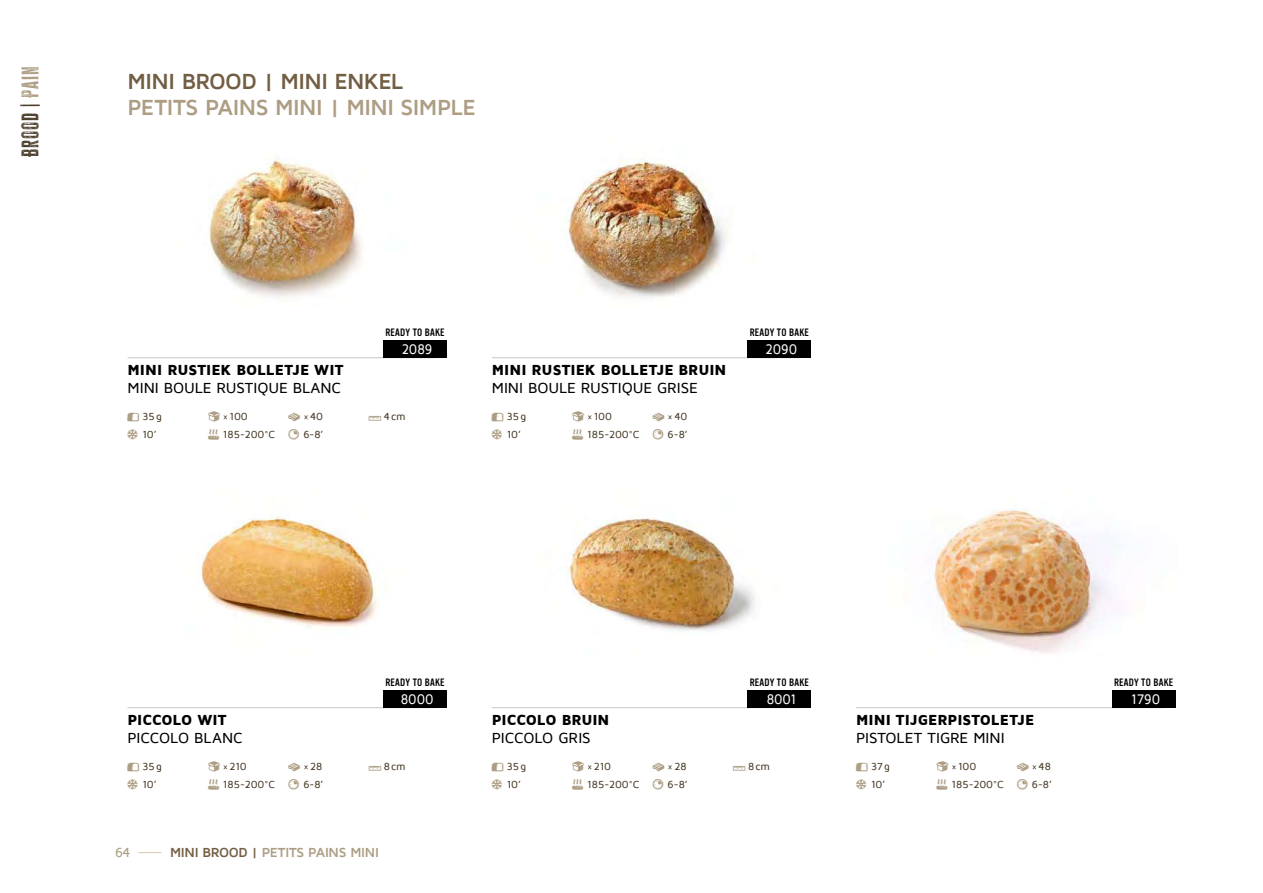
<style>
.page{position:relative;width:1263px;height:893px;background:#fff}
.page>*{position:absolute;margin:0;border:0;box-sizing:border-box;transform-origin:0 0}
.t1{font:700 22.5px "Maven Pro";letter-spacing:-.025em;color:#ac9d83}
.t2{font:700 22.5px "Maven Pro";letter-spacing:-.03em;color:#725e43}
.t3{font:19.5px "Cheddar Gothic Rough";letter-spacing:.05em;color:#493c29}
.t4{font:900 15px "Maven Pro";letter-spacing:-.005em;color:#000}
.t5{font:500 15px "Maven Pro";letter-spacing:-.005em;color:#000}
.t6{font:500 14.25px "Maven Pro";color:#fff;scale:.9 1}
.t7{font:700 13.5px "Maven Pro";letter-spacing:-.03em;color:#ac9d83}
.t8{font:500 13.5px "Maven Pro";color:#ac9d83}
.t9{font:500 10.5px/18px "Maven Pro";color:#493c29}
.t10{font:10.5px "Vinyl OT";letter-spacing:.02em;color:#000}
.s1{color:#ac9d83}
.s2{color:#725e43}
</style>
<div class="page">
<img style="left:208px;top:156px;width:154px;height:143px">
<hr style="left:128px;top:357px;width:309px;height:1px;background:#c6c6c6">
<div style="left:383px;top:341px;width:64px;height:17px;background:#000"></div>
<img style="left:563px;top:158px;width:165px;height:141px">
<hr style="left:492px;top:357px;width:309px;height:1px;background:#c6c6c6">
<div style="left:747px;top:341px;width:64px;height:17px;background:#000"></div>
<img style="left:199px;top:516px;width:180px;height:112px">
<hr style="left:128px;top:707px;width:309px;height:1px;background:#c6c6c6">
<div style="left:383px;top:691px;width:64px;height:17px;background:#000"></div>
<img style="left:567px;top:517px;width:189px;height:114px">
<hr style="left:492px;top:707px;width:309px;height:1px;background:#c6c6c6">
<div style="left:747px;top:691px;width:64px;height:17px;background:#000"></div>
<img style="left:930px;top:510px;width:183px;height:144px">
<hr style="left:856px;top:707px;width:309px;height:1px;background:#c6c6c6">
<div style="left:1112px;top:691px;width:63px;height:17px;background:#000"></div>
<svg style="left:138px;top:852px;width:23px;height:1px"></svg>
<h2 class="t3" style="left:18px;top:157px;width:92px;rotate:-90deg">Brood | <span class="s1">Pain</span></h2>
<h1 class="t2" style="left:128px;top:70px;width:277px">MINI BROOD | MINI ENKEL</h1>
<h1 class="t1" style="left:128px;top:95px;width:349px">PETITS PAINS MINI | MINI SIMPLE</h1>
<p class="t10" style="left:385px;top:327px;width:61px">READY TO BAKE</p>
<h3 class="t6" style="left:402px;top:342px;width:36px">2089</h3>
<p class="t10" style="left:750px;top:327px;width:61px">READY TO BAKE</p>
<h3 class="t6" style="left:766px;top:342px;width:37px">2090</h3>
<h3 class="t4" style="left:128px;top:362px;width:217px">MINI RUSTIEK BOLLETJE WIT</h3>
<h3 class="t5" style="left:128px;top:380px;width:215px">MINI BOULE RUSTIQUE BLANC</h3>
<p class="t9" style="left:142px;top:407px;width:21px">35g<br>10’</p>
<p class="t9" style="left:223px;top:407px;width:26px">×100</p>
<p class="t9" style="left:303px;top:407px;width:22px">×40<br>6-8’</p>
<p class="t9" style="left:369px;top:407px;width:38px"><span class="s1">▲</span> 4cm</p>
<p class="t9" style="left:208px;top:425px;width:69px"><span class="s1">□</span> 185-200°C</p>
<h3 class="t4" style="left:492px;top:362px;width:236px">MINI RUSTIEK BOLLETJE BRUIN</h3>
<h3 class="t5" style="left:492px;top:380px;width:208px">MINI BOULE RUSTIQUE GRISE</h3>
<p class="t9" style="left:507px;top:407px;width:21px">35g<br>10’</p>
<p class="t9" style="left:587px;top:407px;width:26px">×100</p>
<p class="t9" style="left:668px;top:407px;width:22px">×40<br>6-8’</p>
<p class="t9" style="left:572px;top:425px;width:69px"><span class="s1">□</span> 185-200°C</p>
<p class="t10" style="left:385px;top:677px;width:61px">READY TO BAKE</p>
<h3 class="t6" style="left:401px;top:692px;width:38px">8000</h3>
<p class="t10" style="left:750px;top:677px;width:61px">READY TO BAKE</p>
<h3 class="t6" style="left:767px;top:692px;width:34px">8001</h3>
<p class="t10" style="left:1114px;top:677px;width:61px">READY TO BAKE</p>
<h3 class="t6" style="left:1131px;top:692px;width:34px">1790</h3>
<h3 class="t4" style="left:128px;top:712px;width:101px">PICCOLO WIT</h3>
<h3 class="t5" style="left:128px;top:730px;width:116px">PICCOLO BLANC</h3>
<p class="t9" style="left:142px;top:757px;width:21px">35g<br>10’</p>
<p class="t9" style="left:223px;top:757px;width:25px">×210</p>
<p class="t9" style="left:208px;top:775px;width:69px"><span class="s1">□</span> 185-200°C</p>
<p class="t9" style="left:303px;top:757px;width:22px">×28<br>6-8’</p>
<p class="t9" style="left:369px;top:757px;width:38px"><span class="s1">▲</span> 8cm</p>
<h3 class="t4" style="left:492px;top:712px;width:119px">PICCOLO BRUIN</h3>
<h3 class="t5" style="left:492px;top:730px;width:100px">PICCOLO GRIS</h3>
<p class="t9" style="left:507px;top:757px;width:21px">35g<br>10’</p>
<p class="t9" style="left:587px;top:757px;width:25px">×210</p>
<p class="t9" style="left:572px;top:775px;width:69px"><span class="s1">□</span> 185-200°C</p>
<p class="t9" style="left:668px;top:757px;width:22px">×28<br>6-8’</p>
<p class="t9" style="left:733px;top:757px;width:38px"><span class="s1">▲</span> 8cm</p>
<h3 class="t4" style="left:856px;top:712px;width:179px">MINI TIJGERPISTOLETJE</h3>
<h3 class="t5" style="left:856px;top:730px;width:150px">PISTOLET TIGRE MINI</h3>
<p class="t9" style="left:871px;top:757px;width:20px">37g<br>10’</p>
<p class="t9" style="left:951px;top:757px;width:26px">×100</p>
<p class="t9" style="left:1032px;top:757px;width:22px">×48<br>6-8’</p>
<p class="t9" style="left:936px;top:775px;width:69px"><span class="s1">□</span> 185-200°C</p>
<p class="t8" style="left:115px;top:845px;width:17px">64</p>
<p class="t7" style="left:170px;top:845px;width:210px"><span class="s2">MINI BROOD |</span> PETITS PAINS MINI</p>
</div>
